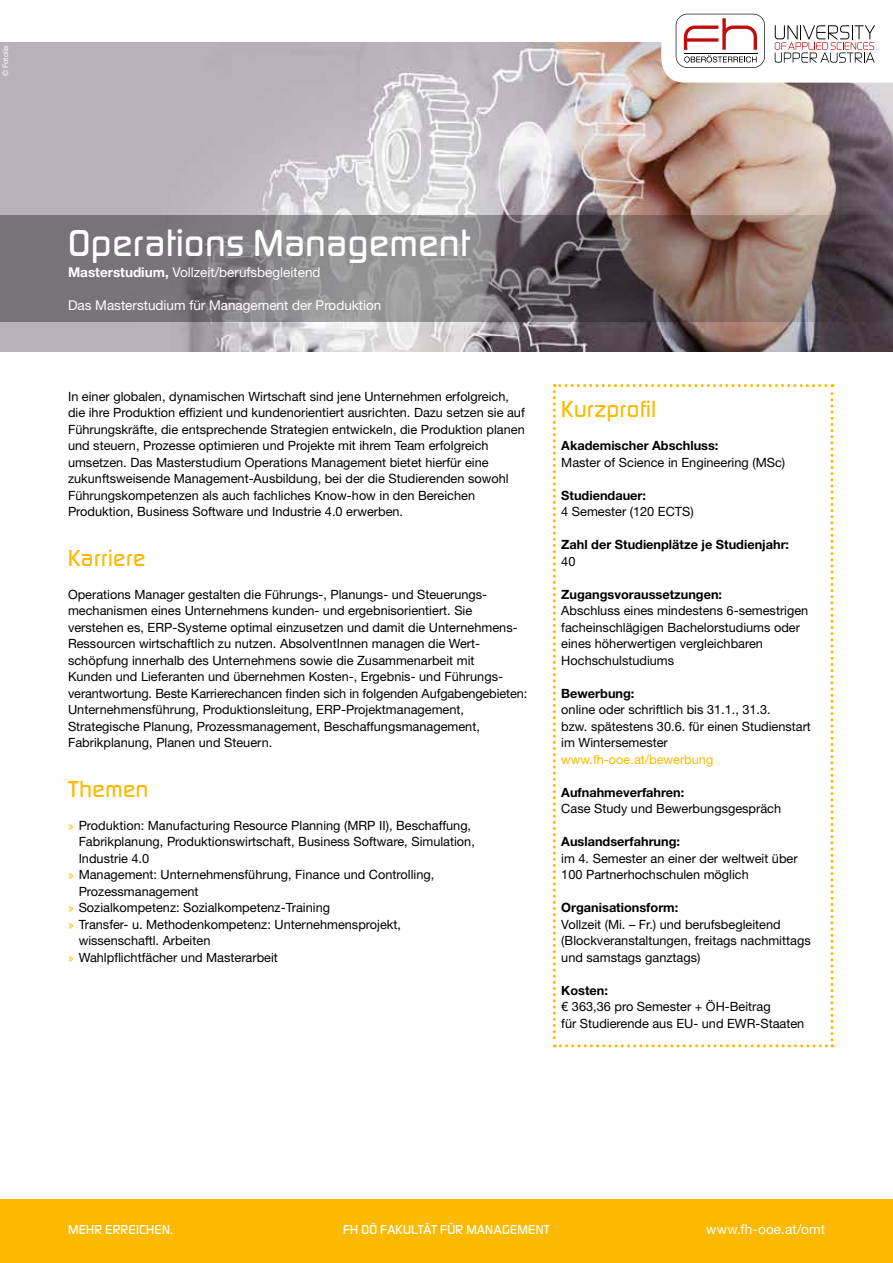
<style>
.page{position:relative;width:893px;height:1263px;background:#fff}
.page>*{position:absolute;margin:0;border:0;box-sizing:border-box;transform-origin:0 0}
.t1{font:500 39px "Digital Sans EF";letter-spacing:.02em;color:#fff}
.t2{font:500 24px "Digital Sans EF";letter-spacing:.025em;color:#fbba00}
.t3{font:13.5px "Helvetica Neue LT Std";color:#fff}
.t4{font:500 13.5px "Digital Sans EF";letter-spacing:.02em;color:#fff}
.t5{font:12.75px/16.5px "Helvetica Neue LT Std";color:#000}
.t6{font:700 12.75px "Helvetica Neue LT Std";color:#000}
.t7{font:12.75px "Helvetica Neue LT Std";color:#fbba00}
.t8{font:7.5px "Helvetica Neue LT Std";color:#fff}
.s1{font-weight:700}
.s2{font-family:"Digital Sans EF";font-weight:500;font-size:12px;color:#fbba00}
</style>
<div class="page">
<img style="left:0;top:43px;width:893px;height:308px">
<svg style="left:0;top:215px;width:893px;height:106px;background:#797071"></svg>
<div style="left:0;top:1199px;width:893px;height:64px;background:#fbba00"></div>
<svg style="left:661px;top:13px;width:232px;height:70px"></svg>
<svg style="left:553px;top:384px;width:280px;height:663px"></svg>
<p class="t8" style="left:1px;top:76px;width:32px;rotate:-90deg">© Fotolia</p>
<h1 class="t1" style="left:68px;top:219px;width:403px">Operations Management</h1>
<p class="t3" style="left:68px;top:264px;width:254px"><span class="s1">Masterstudium,</span> Vollzeit/berufsbegleitend</p>
<p class="t3" style="left:68px;top:297px;width:315px">Das Masterstudium für Management der Produktion</p>
<p class="t5" style="left:68px;top:387px;width:458px">In einer globalen, dynamischen Wirtschaft sind jene Unternehmen erfolgreich, die ihre Produktion effizient und kundenorientiert ausrichten. Dazu setzen sie auf Führungskräfte, die entsprechende Strategien entwickeln, die Produktion planen und steuern, Prozesse optimieren und Projekte mit ihrem Team erfolgreich umsetzen. Das Masterstudium Operations Management bietet hierfür eine zukunftsweisende Management-Ausbildung, bei der die Studierenden sowohl Führungskompetenzen als auch fachliches Know-how in den Bereichen Produktion, Business Software und Industrie 4.0 erwerben.</p>
<h2 class="t2" style="left:68px;top:543px;width:79px">Karriere</h2>
<p class="t5" style="left:68px;top:586px;width:461px">Operations Manager gestalten die Führungs-, Planungs- und Steuerungs&shy;mechanismen eines Unternehmens kunden- und ergebnisorientiert. Sie verstehen es, ERP-Systeme optimal einzusetzen und damit die Unternehmens-Ressourcen wirtschaftlich zu nutzen. AbsolventInnen managen die Wert&shy;schöpfung innerhalb des Unternehmens sowie die Zusammenarbeit mit<br>Kunden und Lieferanten und übernehmen Kosten-, Ergebnis- und Führungs&shy;verantwortung. Beste Karrierechancen finden sich in folgenden Aufgabengebieten:<br>Unternehmensführung, Produktionsleitung, ERP-Projektmanagement, Strategische Planung, Prozessmanagement, Beschaffungsmanagement, Fabrikplanung, Planen und Steuern.</p>
<h2 class="t2" style="left:68px;top:774px;width:82px">Themen</h2>
<p class="t5" style="left:68px;top:817px;width:405px"><span class="s2">»</span> Produktion: Manufacturing Resource Planning (MRP II), Beschaffung,</p>
<p class="t5" style="left:79px;top:833px;width:398px">Fabrikplanung, Produktionswirtschaft, Business Software, Simulation,</p>
<p class="t5" style="left:79px;top:850px;width:72px">Industrie 4.0</p>
<p class="t5" style="left:68px;top:866px;width:368px"><span class="s2">»</span> Management: Unternehmensführung, Finance und Controlling,</p>
<p class="t5" style="left:79px;top:883px;width:121px">Prozessmanagement</p>
<p class="t5" style="left:68px;top:899px;width:264px"><span class="s2">»</span> Sozialkompetenz: Sozialkompetenz-Training</p>
<p class="t5" style="left:68px;top:916px;width:335px"><span class="s2">»</span> Transfer- u. Methodenkompetenz: Unternehmensprojekt,</p>
<p class="t5" style="left:79px;top:932px;width:133px">wissenschaftl. Arbeiten</p>
<p class="t5" style="left:68px;top:949px;width:211px"><span class="s2">»</span> Wahlpflichtfächer und Masterarbeit</p>
<h2 class="t2" style="left:561px;top:395px;width:96px">Kurzprofil</h2>
<p class="t6" style="left:561px;top:438px;width:159px">Akademischer Abschluss:</p>
<p class="t5" style="left:561px;top:454px;width:225px">Master of Science in Engineering (MSc)</p>
<p class="t6" style="left:561px;top:487px;width:86px">Studiendauer:</p>
<p class="t5" style="left:561px;top:503px;width:134px">4 Semester (120 ECTS)</p>
<p class="t6" style="left:561px;top:537px;width:229px">Zahl der Studienplätze je Studienjahr:</p>
<p class="t5" style="left:561px;top:553px;width:16px">40</p>
<p class="t6" style="left:561px;top:586px;width:162px">Zugangsvoraussetzungen:</p>
<p class="t5" style="left:561px;top:602px;width:249px">Abschluss eines mindestens 6-semestrigen facheinschlägigen Bachelorstudiums oder eines höherwertigen vergleichbaren Hochschulstudiums</p>
<p class="t6" style="left:561px;top:685px;width:75px">Bewerbung:</p>
<p class="t5" style="left:561px;top:701px;width:251px">online oder schriftlich bis 31.1., 31.3.<br>bzw. spätestens 30.6. für einen Studienstart im Wintersemester</p>
<p class="t7" style="left:561px;top:751px;width:154px">www.fh-ooe.at/bewerbung</p>
<p class="t6" style="left:561px;top:784px;width:125px">Aufnahmeverfahren:</p>
<p class="t5" style="left:561px;top:800px;width:221px">Case Study und Bewerbungsgespräch</p>
<p class="t6" style="left:561px;top:834px;width:120px">Auslandserfahrung:</p>
<p class="t5" style="left:561px;top:850px;width:238px">im 4. Semester an einer der weltweit über<br>100 Partnerhochschulen möglich</p>
<p class="t6" style="left:561px;top:900px;width:119px">Organisationsform:</p>
<p class="t5" style="left:561px;top:916px;width:251px">Vollzeit (Mi. – Fr.) und berufsbegleitend (Blockveranstaltungen, freitags nachmittags und samstags ganztags)</p>
<p class="t6" style="left:561px;top:982px;width:48px">Kosten:</p>
<p class="t5" style="left:561px;top:998px;width:245px">€ 363,36 pro Semester + ÖH-Beitrag<br>für Studierende aus EU- und EWR-Staaten</p>
<p class="t4" style="left:68px;top:1221px;width:106px">MEHR ERREICHEN.</p>
<p class="t4" style="left:343px;top:1221px;width:208px">FH OÖ FAKULTÄT FÜR MANAGEMENT</p>
<p class="t3" style="left:706px;top:1221px;width:120px">www.fh-ooe.at/omt</p>
</div>
